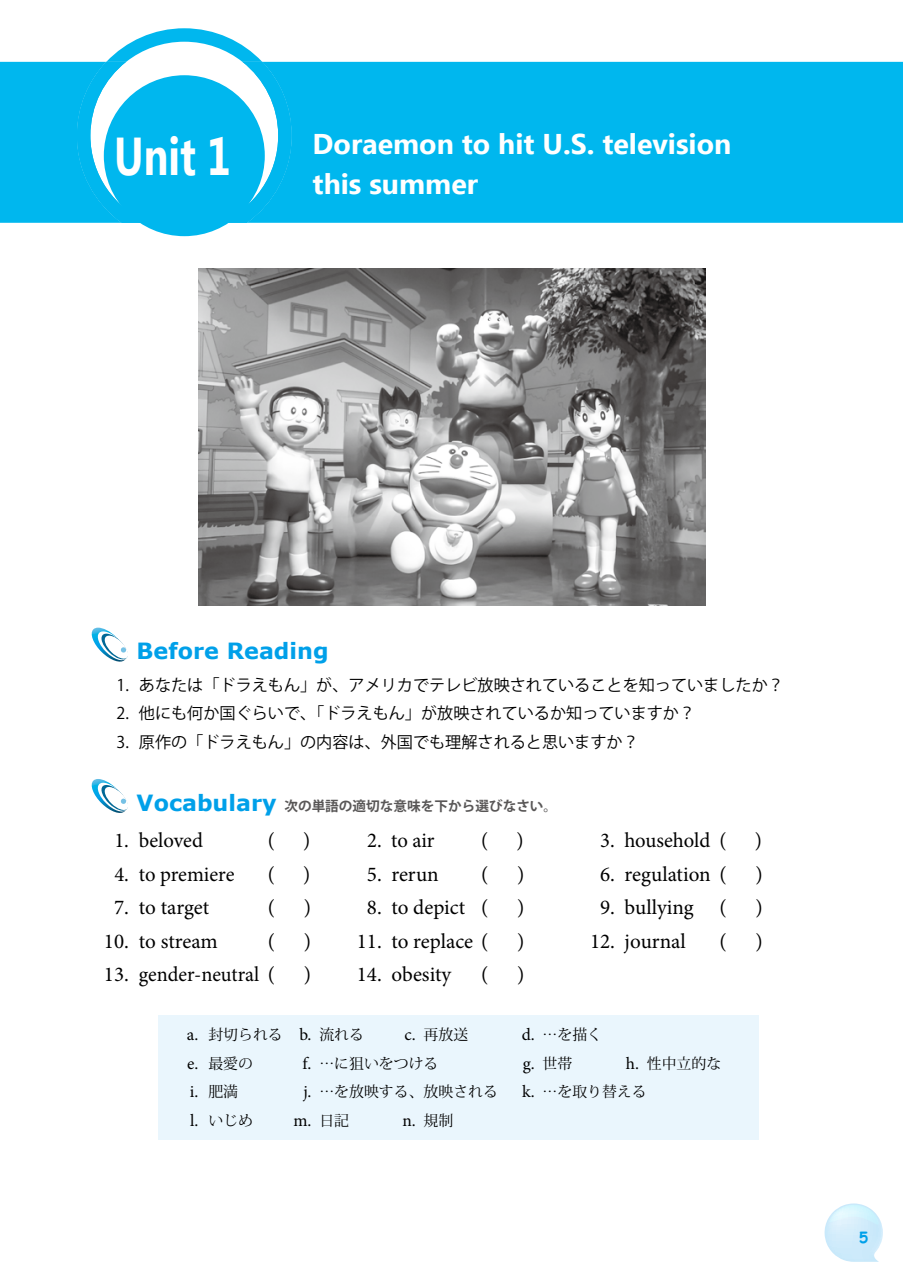
<style>
.page{position:relative;width:903px;height:1275px;background:#fff}
.page>*{position:absolute;margin:0;border:0;box-sizing:border-box;transform-origin:0 0}
.t1{font:700 53.2px "Ebrima";color:#fff;scale:.77 1}
.t2{font:700 28.53px/39.7px "Ebrima";color:#fff}
.t3{font:700 22.4px "Verdana";color:#00a0e9}
.t4{font:21px "Minion Pro";color:#000}
.t5{font:17.32px "Minion Pro";color:#000}
.t6{font:16.1px "Koz Go Pro";color:#000}
.t7{font:14.88px "Koz Min Pro";color:#000}
.t8{font:700 14.88px "Comic Sans MS";color:#00a0e9}
.t9{font:700 13.65px "Koz Go Pro";color:#595757}
.s1{font-family:"Verdana";font-size:22.4px;color:#00a0e9}
.s2{font-family:"Minion Pro";font-size:17.32px}
.s3{font-family:"Koz Min Pro";font-size:14.88px}
</style>
<div class="page">
<div style="left:292px;top:62px;width:611px;height:161px;background:#00b7ee"></div>
<svg style="left:0;top:28px;width:292px;height:195px"></svg>
<div style="left:104px;top:75px;width:161px;height:161px;background:#00b7ee;border-radius:50%"></div>
<img style="left:198px;top:268px;width:507px;height:337px">
<svg style="left:824px;top:1203px;width:59px;height:59px"></svg>
<svg style="left:91px;top:628px;width:37px;height:34px"></svg>
<svg style="left:91px;top:779px;width:37px;height:34px"></svg>
<div style="left:159px;top:1015px;width:600px;height:124px;background:#eaf6fd"></div>
<h1 class="t1" style="left:114px;top:117px;width:153px">Unit 1</h1>
<h2 class="t2" style="left:313px;top:125px;width:420px">Doraemon to hit U.S. television this summer</h2>
<p class="t3" style="left:137px;top:635px;width:194px">Before Reading</p>
<p class="t6" style="left:117px;top:675px;width:669px">1. あなたは「ドラえもん」が、アメリカでテレビ放映されていることを知っていましたか？</p>
<p class="t6" style="left:117px;top:703px;width:580px">2. 他にも何か国ぐらいで、「ドラえもん」が放映されているか知っていますか？</p>
<p class="t6" style="left:117px;top:732px;width:524px">3. 原作の「ドラえもん」の内容は、外国でも理解されると思いますか？</p>
<p class="t9" style="left:137px;top:797px;width:422px"><span class="s1">Vocabulary</span> 次の単語の適切な意味を下から選びなさい。</p>
<p class="t4" style="left:114px;top:826px;width:90px">1. beloved</p>
<p class="t4" style="left:268px;top:826px;width:9px">(</p>
<p class="t4" style="left:303px;top:826px;width:9px">)</p>
<p class="t4" style="left:367px;top:826px;width:69px">2. to air</p>
<p class="t4" style="left:481px;top:826px;width:9px">(</p>
<p class="t4" style="left:516px;top:826px;width:9px">)</p>
<p class="t4" style="left:600px;top:826px;width:128px">3. household (</p>
<p class="t4" style="left:755px;top:826px;width:9px">)</p>
<p class="t4" style="left:114px;top:860px;width:122px">4. to premiere</p>
<p class="t4" style="left:268px;top:860px;width:9px">(</p>
<p class="t4" style="left:303px;top:860px;width:9px">)</p>
<p class="t4" style="left:367px;top:860px;width:73px">5. rerun</p>
<p class="t4" style="left:481px;top:860px;width:9px">(</p>
<p class="t4" style="left:517px;top:860px;width:9px">)</p>
<p class="t4" style="left:600px;top:860px;width:128px">6. regulation (</p>
<p class="t4" style="left:755px;top:860px;width:9px">)</p>
<p class="t4" style="left:114px;top:893px;width:97px">7. to target</p>
<p class="t4" style="left:268px;top:893px;width:9px">(</p>
<p class="t4" style="left:304px;top:893px;width:9px">)</p>
<p class="t4" style="left:367px;top:893px;width:123px">8. to depict (</p>
<p class="t4" style="left:517px;top:893px;width:9px">)</p>
<p class="t4" style="left:600px;top:893px;width:128px">9. bullying (</p>
<p class="t4" style="left:755px;top:893px;width:9px">)</p>
<p class="t4" style="left:104px;top:927px;width:115px">10. to stream</p>
<p class="t4" style="left:268px;top:927px;width:9px">(</p>
<p class="t4" style="left:304px;top:927px;width:9px">)</p>
<p class="t4" style="left:357px;top:927px;width:133px">11. to replace (</p>
<p class="t4" style="left:517px;top:927px;width:9px">)</p>
<p class="t4" style="left:590px;top:927px;width:97px">12. journal</p>
<p class="t4" style="left:719px;top:927px;width:9px">(</p>
<p class="t4" style="left:755px;top:927px;width:9px">)</p>
<p class="t4" style="left:104px;top:960px;width:173px">13. gender-neutral (</p>
<p class="t4" style="left:304px;top:960px;width:9px">)</p>
<p class="t4" style="left:357px;top:960px;width:96px">14. obesity</p>
<p class="t4" style="left:481px;top:960px;width:9px">(</p>
<p class="t4" style="left:517px;top:960px;width:9px">)</p>
<p class="t7" style="left:187px;top:1024px;width:179px"><span class="s2">a.</span> 封切られる <span class="s2">b.</span> 流れる</p>
<p class="t7" style="left:404px;top:1024px;width:65px"><span class="s2">c.</span> 再放送</p>
<p class="t7" style="left:522px;top:1024px;width:82px"><span class="s2">d.</span> …を描く</p>
<p class="t7" style="left:187px;top:1053px;width:67px"><span class="s2">e.</span> 最愛の</p>
<p class="t7" style="left:303px;top:1053px;width:137px"><span class="s2">f.</span> …に狙いをつける</p>
<p class="t5" style="left:523px;top:1052px;width:51px">g. <span class="s3">世帯</span></p>
<p class="t7" style="left:626px;top:1053px;width:97px"><span class="s2">h.</span> 性中立的な</p>
<p class="t5" style="left:190px;top:1080px;width:50px">i. <span class="s3">肥満</span></p>
<p class="t7" style="left:303px;top:1081px;width:196px"><span class="s2">j.</span> …を放映する、放映される</p>
<p class="t7" style="left:522px;top:1081px;width:126px"><span class="s2">k.</span> …を取り替える</p>
<p class="t7" style="left:190px;top:1110px;width:64px"><span class="s2">l.</span> いじめ</p>
<p class="t5" style="left:293px;top:1109px;width:57px">m. <span class="s3">日記</span></p>
<p class="t5" style="left:402px;top:1109px;width:52px">n. <span class="s3">規制</span></p>
<p class="t8" style="left:859px;top:1227px;width:11px">5</p>
</div>
